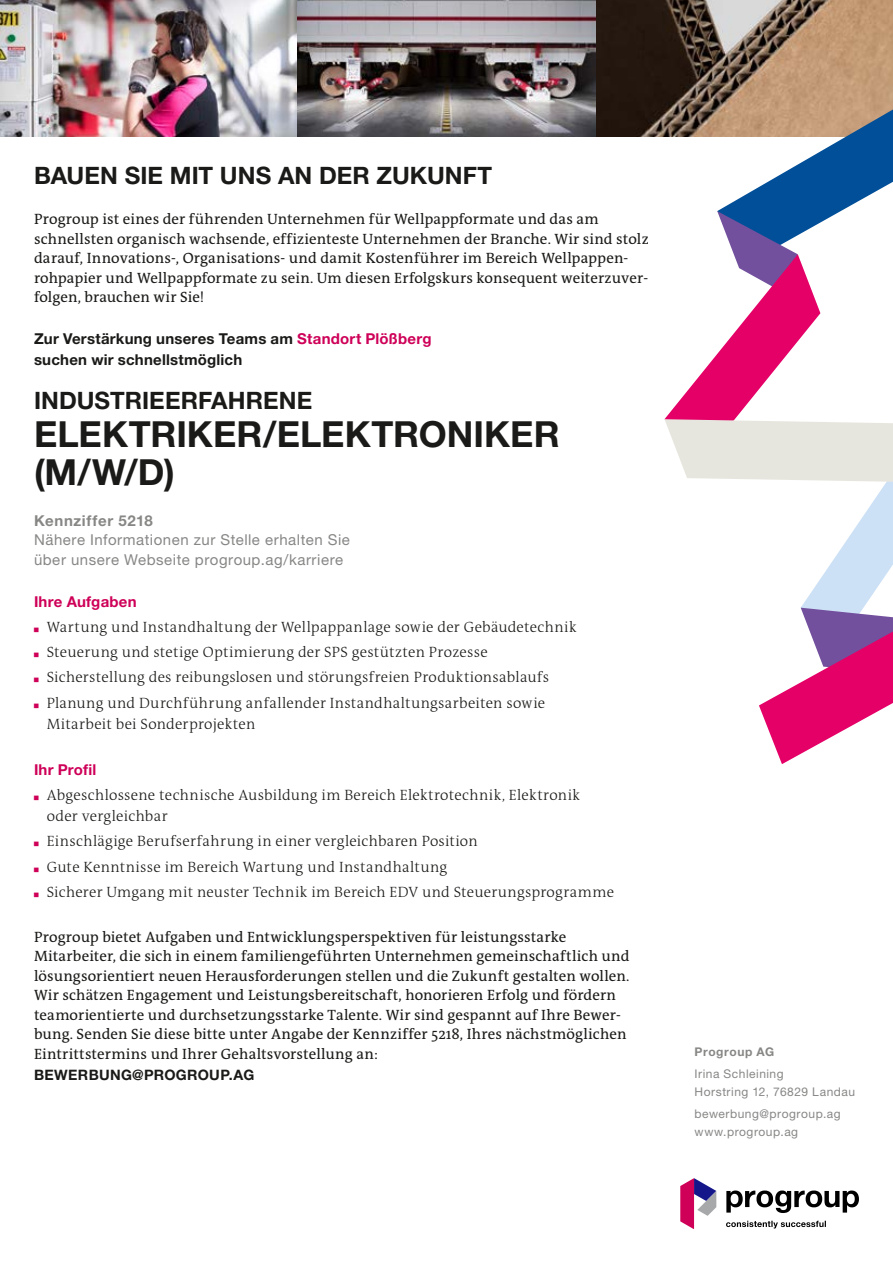
<style>
.page{position:relative;width:893px;height:1263px;background:#fff}
.page>*{position:absolute;margin:0;border:0;box-sizing:border-box;transform-origin:0 0}
.t1{font:700 36px/38px "Helvetica Neue LT Pro";color:#1a1a18}
.t2{font:700 24px "Helvetica Neue LT Pro";letter-spacing:.005em;color:#1a1a18}
.t3{font:15px/19.5px "The Antiqua B W5 Plain";letter-spacing:.01em;color:#1a1a18}
.t4{font:300 15px/21px "The Antiqua B W3";letter-spacing:.015em;color:#1a1a18}
.t5{font:15px/19.5px "Helvetica Neue LT Pro";letter-spacing:.035em;color:#878786}
.t6{font:700 15px/21px "Helvetica Neue LT Pro";letter-spacing:.015em;color:#1a1a18}
.t7{font:700 15px "Helvetica Neue LT Pro";letter-spacing:.015em;color:#ce0058}
.t8{font:700 15px "Helvetica Neue LT Pro";letter-spacing:.045em;color:#878786}
.t9{font:700 14.4px "Helvetica Neue LT Pro";letter-spacing:.02em;color:#1a1a18}
.t10{font:12px/18px "Helvetica Neue LT Pro";letter-spacing:.04em;color:#878786}
.t11{font:700 12px "Helvetica Neue LT Pro";letter-spacing:.05em;color:#878786}
.t12{font:3.75px "Helvetica Neue";color:#ce0058;scale:1.19 1}
.s1{color:#ce0058}
</style>
<div class="page">
<img style="left:0;top:0;width:298px;height:136px">
<svg style="left:595px;top:0;width:298px;height:136px;background:#765f4c"></svg>
<img style="left:298px;top:0;width:297px;height:136px">
<svg style="left:680px;top:1178px;width:36px;height:51px"></svg>
<svg style="left:726px;top:1190px;width:133px;height:23px"></svg>
<svg style="left:726px;top:1221px;width:100px;height:7px"></svg>
<svg style="left:664px;top:102px;width:229px;height:662px"></svg>
<h2 class="t2" style="left:34px;top:160px;width:460px">BAUEN SIE MIT UNS AN DER ZUKUNFT</h2>
<p class="t3" style="left:34px;top:209px;width:616px">Progroup ist eines der führenden Unternehmen für Wellpappformate und das am schnellsten organisch wachsende, effizienteste Unternehmen der Branche. Wir sind stolz darauf, Innovations-, Organisations- und damit Kostenführer im Bereich Wellpappen&shy;rohpapier und Wellpappformate zu sein. Um diesen Erfolgskurs konsequent weiterzuver&shy;folgen, brauchen wir Sie!</p>
<p class="t6" style="left:34px;top:328px;width:399px">Zur Verstärkung unseres Teams am <span class="s1">Standort Plößberg </span>suchen wir schnellstmöglich</p>
<h2 class="t2" style="left:34px;top:386px;width:280px">INDUSTRIEERFAHRENE</h2>
<h1 class="t1" style="left:34px;top:415px;width:527px">ELEKTRIKER/ELEKTRONIKER (M/W/D)</h1>
<p class="t8" style="left:34px;top:511px;width:120px">Kennziffer 5218</p>
<p class="t5" style="left:34px;top:530px;width:317px">Nähere Informationen zur Stelle erhalten Sie über unsere Webseite progroup.ag/karriere</p>
<p class="t7" style="left:34px;top:592px;width:104px">Ihre Aufgaben</p>
<p class="t12" style="left:34px;top:627px;width:5px">█</p>
<p class="t4" style="left:47px;top:616px;width:531px">Wartung und Instandhaltung der Wellpappanlage sowie der Gebäudetechnik</p>
<p class="t12" style="left:34px;top:652px;width:5px">█</p>
<p class="t4" style="left:47px;top:641px;width:442px">Steuerung und stetige Optimierung der SPS gestützten Prozesse</p>
<p class="t12" style="left:34px;top:677px;width:5px">█</p>
<p class="t4" style="left:47px;top:667px;width:504px">Sicherstellung des reibungslosen und störungsfreien Produktionsablaufs</p>
<p class="t12" style="left:34px;top:702px;width:5px">█</p>
<p class="t4" style="left:47px;top:692px;width:500px">Planung und Durchführung anfallender Instandhaltungsarbeiten sowie<br>Mitarbeit bei Sonderprojekten</p>
<p class="t7" style="left:34px;top:760px;width:64px">Ihr Profil</p>
<p class="t12" style="left:34px;top:795px;width:5px">█</p>
<p class="t4" style="left:47px;top:784px;width:535px">Abgeschlossene technische Ausbildung im Bereich Elektrotechnik, Elektronik oder vergleichbar</p>
<p class="t12" style="left:34px;top:841px;width:5px">█</p>
<p class="t4" style="left:47px;top:831px;width:432px">Einschlägige Berufserfahrung in einer vergleichbaren Position</p>
<p class="t12" style="left:34px;top:866px;width:5px">█</p>
<p class="t4" style="left:47px;top:856px;width:402px">Gute Kenntnisse im Bereich Wartung und Instandhaltung</p>
<p class="t12" style="left:34px;top:892px;width:5px">█</p>
<p class="t4" style="left:47px;top:881px;width:569px">Sicherer Umgang mit neuster Technik im Bereich EDV und Steuerungsprogramme</p>
<p class="t3" style="left:34px;top:926px;width:597px">Progroup bietet Aufgaben und Entwicklungsperspektiven für leistungsstarke Mitarbeiter, die sich in einem familiengeführten Unternehmen gemeinschaftlich und lösungsorientiert neuen Herausforderungen stellen und die Zukunft gestalten wollen.<br>Wir schätzen Engagement und Leistungsbereitschaft, honorieren Erfolg und fördern teamorientierte und durchsetzungsstarke Talente. Wir sind gespannt auf Ihre Bewer&shy;bung. Senden Sie diese bitte unter Angabe der Kennziffer 5218, Ihres nächstmöglichen Eintrittstermins und Ihrer Gehaltsvorstellung an:</p>
<p class="t9" style="left:34px;top:1066px;width:222px">BEWERBUNG@PROGROUP.AG</p>
<p class="t11" style="left:694px;top:1044px;width:81px">Progroup AG</p>
<p class="t10" style="left:694px;top:1064px;width:162px">Irina Schleining<br>Horstring 12, 76829 Landau</p>
<p class="t10" style="left:694px;top:1104px;width:148px">bewerbung@progroup.ag www.progroup.ag</p>
</div>
